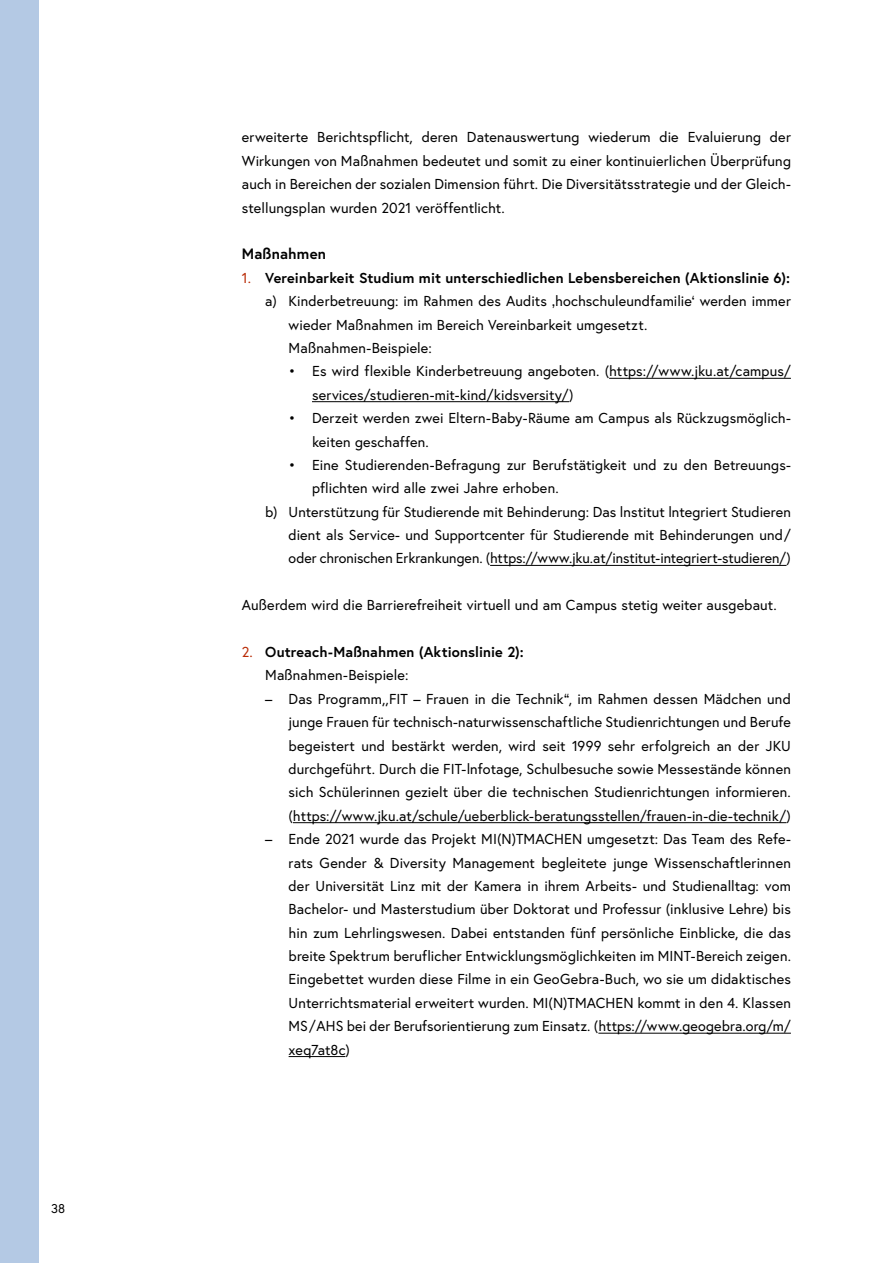
<style>
.page{position:relative;width:893px;height:1263px;background:#fff}
.page>*{position:absolute;margin:0;border:0;box-sizing:border-box;transform-origin:0 0}
.t1{font:700 15px "Europa Austria";letter-spacing:.01em;color:#000}
.t2{font:14.4px/23.4px "Europa Austria";letter-spacing:.01em;color:#000;text-align:justify}
.t3{font:700 14.4px/23.4px "Europa Austria";letter-spacing:.005em;color:#000}
.t4{font:14.4px "Europa Austria";color:#b92b06}
.t5{font:12.75px "Europa Austria";color:#000}
.s1{font-weight:400}
</style>
<div class="page">
<div style="left:0;top:0;width:38px;height:1263px;background:#b4c9e4"></div>
<hr style="left:609px;top:378px;width:182px;height:1px;background:#000">
<hr style="left:312px;top:401px;width:257px;height:1px;background:#000">
<hr style="left:490px;top:565px;width:297px;height:1px;background:#000">
<hr style="left:293px;top:822px;width:493px;height:1px;background:#000">
<hr style="left:598px;top:1033px;width:193px;height:1px;background:#000">
<hr style="left:289px;top:1056px;width:56px;height:1px;background:#000">
<p class="t5" style="left:51px;top:1200px;width:16px">38</p>
<p class="t2" style="left:242px;top:125px;width:551px">erweiterte Berichtspflicht, deren Datenauswertung wiederum die Evaluierung der Wirkungen von Maßnahmen bedeutet und somit zu einer kontinuierlichen Überprüfung auch in Bereichen der sozialen Dimension führt. Die Diversitätsstrategie und der Gleich&shy;stellungsplan wurden 2021 veröffentlicht.</p>
<h3 class="t1" style="left:242px;top:244px;width:86px">Maßnahmen</h3>
<p class="t4" style="left:242px;top:268px;width:11px">1.</p>
<p class="t3" style="left:265px;top:266px;width:526px">Vereinbarkeit Studium mit unterschiedlichen Lebensbereichen (Aktionslinie 6):</p>
<p class="t2" style="left:265px;top:289px;width:13px">a)</p>
<p class="t2" style="left:289px;top:289px;width:504px;text-align:left">Kinderbetreuung: im Rahmen des Audits ‚hochschuleundfamilie‘ werden immer wieder Maßnahmen im Bereich Vereinbarkeit umgesetzt.<br>Maßnahmen-Beispiele:</p>
<p class="t2" style="left:312px;top:359px;width:480px;text-indent:-23px">• Es wird flexible Kinderbetreuung angeboten. (https://www.jku.at/campus/ services/studieren-mit-kind/kidsversity/)</p>
<p class="t2" style="left:312px;top:406px;width:480px;text-indent:-23px">• Derzeit werden zwei Eltern-Baby-Räume am Campus als Rückzugsmöglich&shy;keiten geschaffen.</p>
<p class="t2" style="left:312px;top:453px;width:480px;text-indent:-23px">• Eine Studierenden-Befragung zur Berufstätigkeit und zu den Betreuungs&shy;pflichten wird alle zwei Jahre erhoben.</p>
<p class="t2" style="left:289px;top:500px;width:504px;text-indent:-23px">b) Unterstützung für Studierende mit Behinderung: Das lnstitut lntegriert Studieren dient als Service- und Supportcenter für Studierende mit Behinderungen und/ oder chronischen Erkrankungen. (https://www.jku.at/institut-integriert-studieren/)</p>
<p class="t2" style="left:242px;top:593px;width:536px">Außerdem wird die Barrierefreiheit virtuell und am Campus stetig weiter ausgebaut.</p>
<p class="t4" style="left:242px;top:643px;width:13px">2.</p>
<p class="t3" style="left:265px;top:640px;width:260px">Outreach-Maßnahmen (Aktionslinie 2):<br><span class="s1">Maßnahmen-Beispiele:</span></p>
<p class="t2" style="left:289px;top:687px;width:504px;text-indent:-23px">– Das Programm,,FIT – Frauen in die Technik“, im Rahmen dessen Mädchen und junge Frauen für technisch-naturwissenschaftliche Studienrichtungen und Berufe begeistert und bestärkt werden, wird seit 1999 sehr erfolgreich an der JKU durchgeführt. Durch die FIT-lnfotage, Schulbesuche sowie Messestände können sich Schülerinnen gezielt über die technischen Studienrichtungen informieren. (https://www.jku.at/schule/ueberblick-beratungsstellen/frauen-in-die-technik/)</p>
<p class="t2" style="left:289px;top:827px;width:504px;text-indent:-23px">– Ende 2021 wurde das Projekt MI(N)TMACHEN umgesetzt: Das Team des Refe&shy;rats Gender &amp; Diversity Management begleitete junge Wissenschaftlerinnen der Universität Linz mit der Kamera in ihrem Arbeits- und Studienalltag: vom Bachelor- und Masterstudium über Doktorat und Professur (inklusive Lehre) bis hin zum Lehrlingswesen. Dabei entstanden fünf persönliche Einblicke, die das breite Spektrum beruflicher Entwicklungsmöglichkeiten im MINT-Bereich zeigen.<br>Eingebettet wurden diese Filme in ein GeoGebra-Buch, wo sie um didaktisches Unterrichtsmaterial erweitert wurden. MI(N)TMACHEN kommt in den 4. Klassen MS/ AHS bei der Berufsorientierung zum Einsatz. (https://www.geogebra.org/m/ xeq7at8c)</p>
</div>
